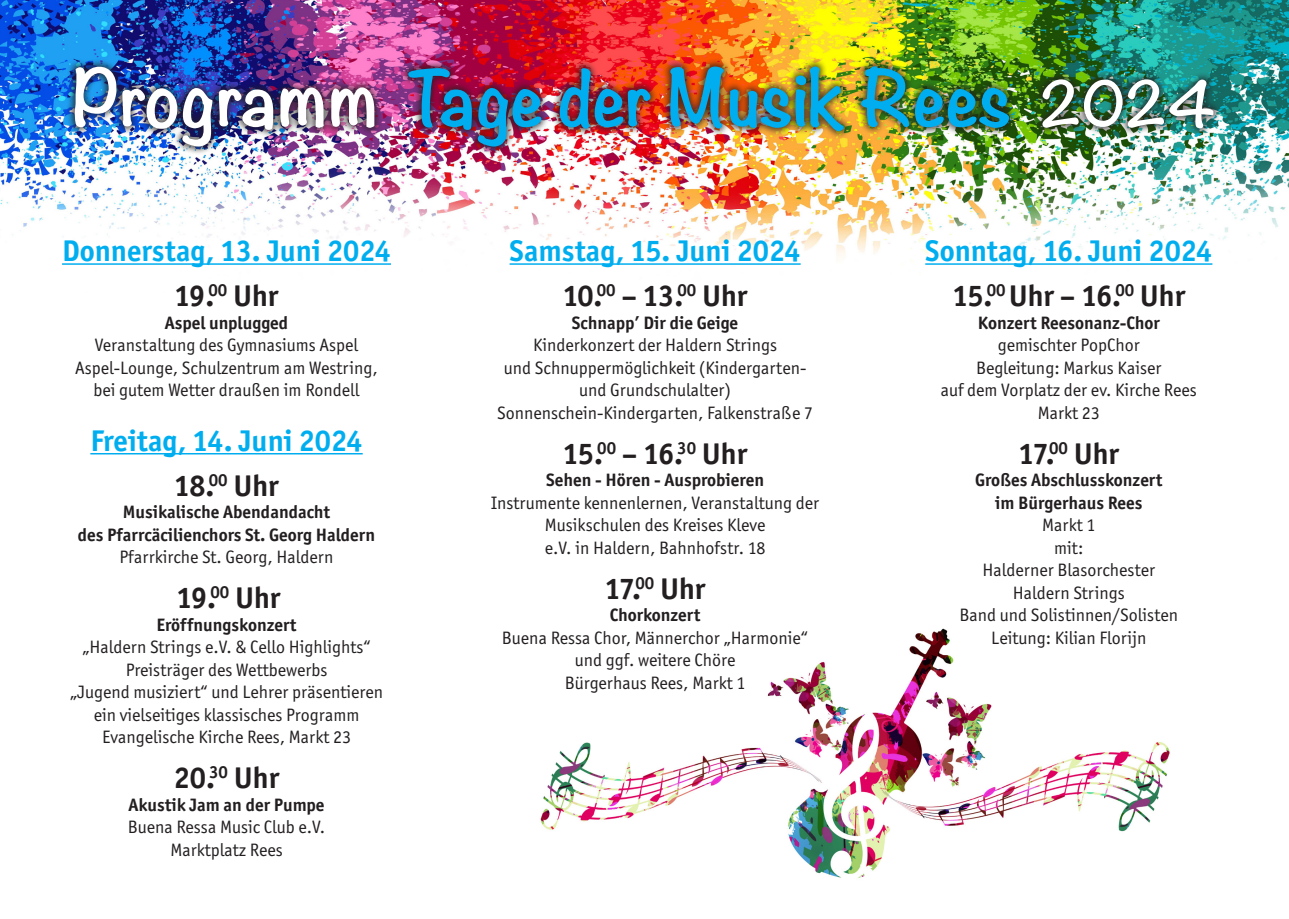
<style>
.page{position:relative;width:1289px;height:919px;background:#fff}
.page>*{position:absolute;margin:0;border:0;box-sizing:border-box;transform-origin:0 0}
.t1{font:700 69px "Noteworthy";color:#00aeef}
.t2{font:700 30px/45px "Officina Sans ITC Std";color:#00aeef;text-align:center}
.t3{font:700 30px "Officina Sans ITC Std";color:#231f20}
.t4{font:18px/22.5px "Officina Sans ITC Std";color:#231f20;text-align:center}
.t5{font:700 18px/22.5px "Officina Sans ITC Std";color:#231f20;text-align:center}
.s1{color:#fff}
.s2{font-size:55.5px;color:#fff}
.s3{color:#231f20}
</style>
<div class="page">
<img style="left:0;top:0;width:1288px;height:265px">
<img style="left:540px;top:628px;width:630px;height:250px">
<hr style="left:62px;top:263px;width:329px;height:2px;background:#00aeef">
<hr style="left:90px;top:453px;width:273px;height:1px;background:#00aeef">
<hr style="left:509px;top:263px;width:291px;height:2px;background:#00aeef">
<hr style="left:925px;top:263px;width:287px;height:2px;background:#00aeef">
<div style="left:66px;top:58px;width:1156px;height:97px;background:#231f20;opacity:.75"></div>
<h1 class="t1" style="left:73px;top:37px;width:1144px"><span class="s1">Programm</span> Tage der Musik Rees <span class="s2">2024</span></h1>
<h2 class="t2" style="left:62px;top:228px;width:330px">Donnerstag, 13. Juni 2024<br><span class="s3">19.</span><sup>00</sup> <span class="s3">Uhr</span></h2>
<p class="t5" style="left:165px;top:311px;width:125px">Aspel unplugged</p>
<p class="t4" style="left:75px;top:333px;width:304px">Veranstaltung des Gymnasiums Aspel<br>Aspel-Lounge, Schulzentrum am Westring, bei gutem Wetter draußen im Rondell</p>
<h2 class="t2" style="left:90px;top:417px;width:274px">Freitag, 14. Juni 2024<br><span class="s3">18.</span><sup>00</sup> <span class="s3">Uhr</span></h2>
<p class="t5" style="left:78px;top:500px;width:299px">Musikalische Abendandacht<br>des Pfarrcäcilienchors St. Georg Haldern</p>
<p class="t4" style="left:119px;top:546px;width:215px">Pfarrkirche St. Georg, Haldern</p>
<h2 class="t3" style="left:176px;top:579px;width:105px">19.<sup>00</sup> Uhr</h2>
<p class="t5" style="left:156px;top:613px;width:142px">Eröffnungskonzert</p>
<p class="t4" style="left:70px;top:636px;width:315px">„Haldern Strings e.V. &amp; Cello Highlights“ Preisträger des Wettbewerbs<br>„Jugend musiziert“ und Lehrer präsentieren ein vielseitiges klassisches Programm Evangelische Kirche Rees, Markt 23</p>
<h2 class="t3" style="left:174px;top:759px;width:107px">20.<sup>30</sup> Uhr</h2>
<p class="t5" style="left:128px;top:793px;width:197px">Akustik Jam an der Pumpe</p>
<p class="t4" style="left:128px;top:816px;width:199px">Buena Ressa Music Club e.V.<br>Marktplatz Rees</p>
<h2 class="t2" style="left:509px;top:228px;width:292px">Samstag, 15. Juni 2024<br><span class="s3">10.</span><sup>00</sup> <span class="s3">– 13.</span><sup>00</sup> <span class="s3">Uhr</span></h2>
<p class="t5" style="left:572px;top:311px;width:168px">Schnapp’ Dir die Geige</p>
<p class="t4" style="left:497px;top:333px;width:317px">Kinderkonzert der Haldern Strings<br>und Schnuppermöglichkeit (Kindergarten&shy;und Grundschulalter)<br>Sonnenschein-Kindergarten, Falkenstraße 7</p>
<h2 class="t3" style="left:563px;top:435px;width:186px">15.<sup>00</sup> – 16.<sup>30</sup> Uhr</h2>
<p class="t5" style="left:546px;top:468px;width:219px">Sehen - Hören - Ausprobieren</p>
<p class="t4" style="left:491px;top:491px;width:330px">Instrumente kennenlernen, Veranstaltung der<br>Musikschulen des Kreises Kleve<br>e.V. in Haldern, Bahnhofstr. 18</p>
<h2 class="t3" style="left:605px;top:570px;width:102px">17.<sup>00</sup> Uhr</h2>
<p class="t5" style="left:609px;top:603px;width:92px">Chorkonzert</p>
<p class="t4" style="left:502px;top:626px;width:308px">Buena Ressa Chor, Männerchor „Harmonie“ und ggf. weitere Chöre<br>Bürgerhaus Rees, Markt 1</p>
<h2 class="t2" style="left:925px;top:228px;width:289px">Sonntag, 16. Juni 2024<br><span class="s3">15.</span><sup>00</sup> <span class="s3">Uhr – 16.</span><sup>00</sup> <span class="s3">Uhr</span></h2>
<p class="t5" style="left:977px;top:311px;width:183px">Konzert Reesonanz-Chor</p>
<p class="t4" style="left:940px;top:333px;width:257px">gemischter PopChor<br>Begleitung: Markus Kaiser<br>auf dem Vorplatz der ev. Kirche Rees<br>Markt 23</p>
<h2 class="t3" style="left:1018px;top:435px;width:102px">17.<sup>00</sup> Uhr</h2>
<p class="t5" style="left:975px;top:468px;width:189px">Großes Abschlusskonzert im Bürgerhaus Rees</p>
<p class="t4" style="left:959px;top:513px;width:220px">Markt 1<br>mit:<br>Halderner Blasorchester<br>Haldern Strings<br>Band und Solistinnen/Solisten<br>Leitung: Kilian Florijn</p>
</div>
